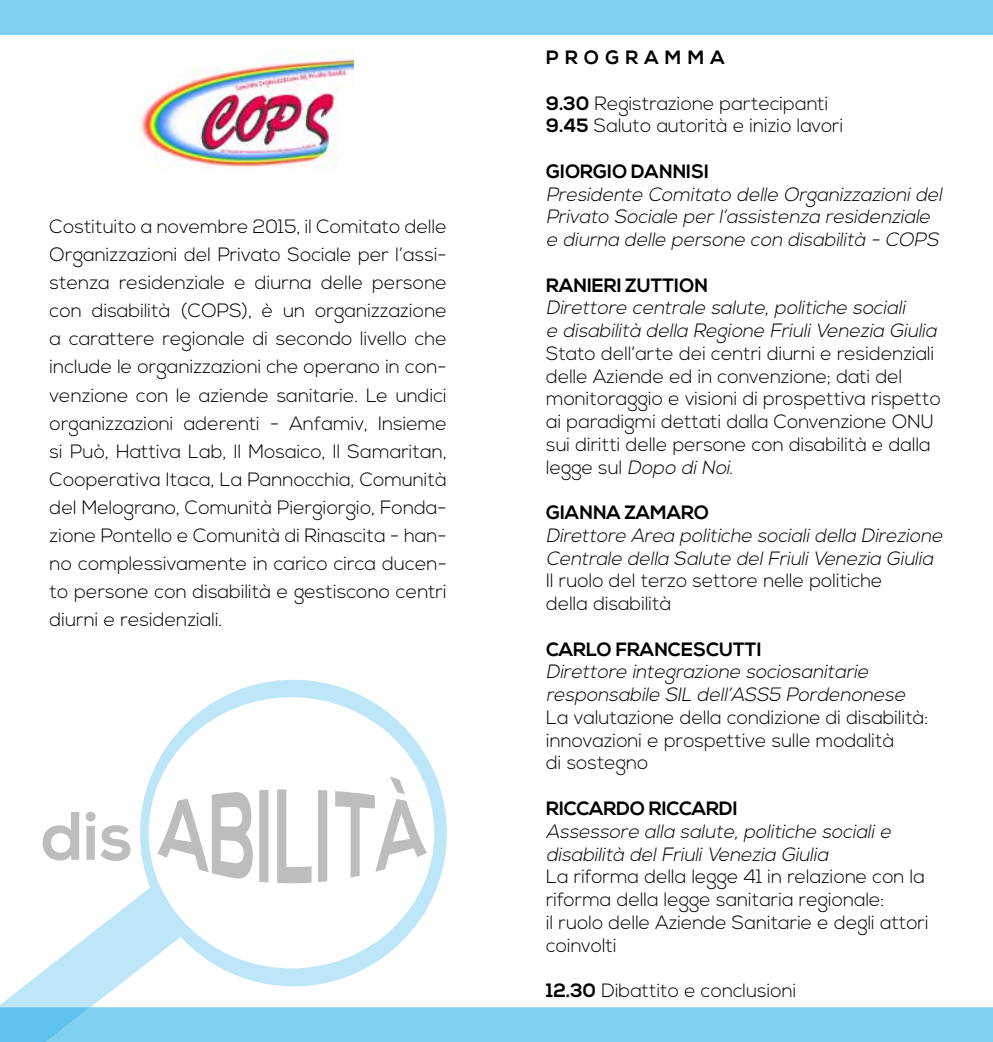
<style>
.page{position:relative;width:993px;height:1042px;background:#fff}
.page>*{position:absolute;margin:0;border:0;box-sizing:border-box;transform-origin:0 0}
.t1{font:700 68.25px "Nexa";color:#bdbdbd}
.t2{font:300 19.25px/28px "Nexa";color:#000}
.t3{font:italic 300 19.25px/22.8px "Nexa";color:#000}
.t4{font:700 19.25px "Nexa";color:#000}
.t5{font:700 19.25px "Nexa";letter-spacing:.325em;color:#000}
.s1{font-weight:700}
.s2{font-style:italic}
</style>
<div class="page">
<svg style="left:0;top:680px;width:446px;height:327px"></svg>
<svg style="left:157px;top:792px;width:96px;height:86px"></svg>
<svg style="left:259px;top:790px;width:9px;height:92px"></svg>
<svg style="left:277px;top:789px;width:34px;height:94px"></svg>
<svg style="left:318px;top:790px;width:9px;height:92px"></svg>
<svg style="left:335px;top:776px;width:91px;height:101px"></svg>
<img style="left:140px;top:50px;width:213px;height:118px">
<div style="left:0;top:0;width:992px;height:35px;background:#7fcff1"></div>
<svg style="left:0;top:1007px;width:992px;height:35px"></svg>
<p class="t2" style="left:50px;top:214px;width:398px;text-align:justify">Costituito a novembre 2015, il Comitato delle Organizzazioni del Privato Sociale per l’assi&shy;stenza residenziale e diurna delle persone con disabilità (COPS), è un organizzazione a carattere regionale di secondo livello che include le organizzazioni che operano in con&shy;venzione con le aziende sanitarie. Le undici organizzazioni aderenti - Anfamiv, Insieme si Può, Hattiva Lab, Il Mosaico, Il Samaritan, Cooperativa Itaca, La Pannocchia, Comunità del Melograno, Comunità Piergiorgio, Fonda&shy;zione Pontello e Comunità di Rinascita - han&shy;no complessivamente in carico circa ducen&shy;to persone con disabilità e gestiscono centri diurni e residenziali.</p>
<h1 class="t1" style="left:42px;top:797px;width:93px">dis</h1>
<p class="t5" style="left:546px;top:46px;width:180px">PROGRAMMA</p>
<p class="t2" style="left:546px;top:92px;width:298px;line-height:22.8px"><span class="s1">9.30</span> Registrazione partecipanti<br><span class="s1">9.45</span> Saluto autorità e inizio lavori</p>
<p class="t4" style="left:546px;top:160px;width:164px">GIORGIO DANNISI</p>
<p class="t3" style="left:546px;top:183px;width:401px">Presidente Comitato delle Organizzazionidel<br>Privato Sociale perl’assistenza residenziale e diurna delle persone con disabilità - COPS</p>
<p class="t4" style="left:546px;top:274px;width:163px">RANIERI ZUTTION</p>
<p class="t3" style="left:546px;top:297px;width:396px">Direttore centrale salute,politiche sociali<br>e disabilità della Regione FriuliVenezia Giulia</p>
<p class="t2" style="left:546px;top:343px;width:396px;line-height:22.8px">Stato dell’arte dei centri diurni e residenziali delle Aziende ed in convenzione; dati del monitoraggio e visioni di prospettiva rispetto ai paradigmi dettati dalla Convenzione ONU sui diritti delle persone con disabilità e dalla<br>l e g g e s u l <span class="s2">Dopo diNoi</span>.</p>
<p class="t4" style="left:546px;top:501px;width:164px">GIANNA ZAMARO</p>
<p class="t3" style="left:546px;top:525px;width:402px">Direttore Area politiche socialidella Direzione<br>Centrale della Salute delFriuliVenezia Giulia</p>
<p class="t2" style="left:546px;top:570px;width:338px;line-height:22.8px">Il ruolo del terzo settore nelle politiche della disabilità</p>
<p class="t4" style="left:546px;top:638px;width:217px">CARLO FRANCESCUTTI</p>
<p class="t3" style="left:546px;top:661px;width:365px">Direttore integrazione sociosanitarie responsabile SIL dell’ASS5 Pordenonese</p>
<p class="t2" style="left:546px;top:707px;width:383px;line-height:22.8px">La valutazione della condizione di disabilità: innovazioni e prospettive sulle modalità<br>di sostegno</p>
<p class="t4" style="left:546px;top:797px;width:193px">RICCARDO RICCARDI</p>
<p class="t3" style="left:546px;top:820px;width:350px">Assessore alla salute,politiche socialie disabilità delFriuliVenezia Giulia</p>
<p class="t2" style="left:546px;top:866px;width:384px;line-height:22.8px">La riforma della legge 41 in relazione con la riforma della legge sanitaria regionale:<br>il ruolo delle Aziende Sanitarie e degli attori coinvolti</p>
<p class="t2" style="left:546px;top:977px;width:251px"><span class="s1">12.30</span> Dibattito e conclusioni</p>
</div>
